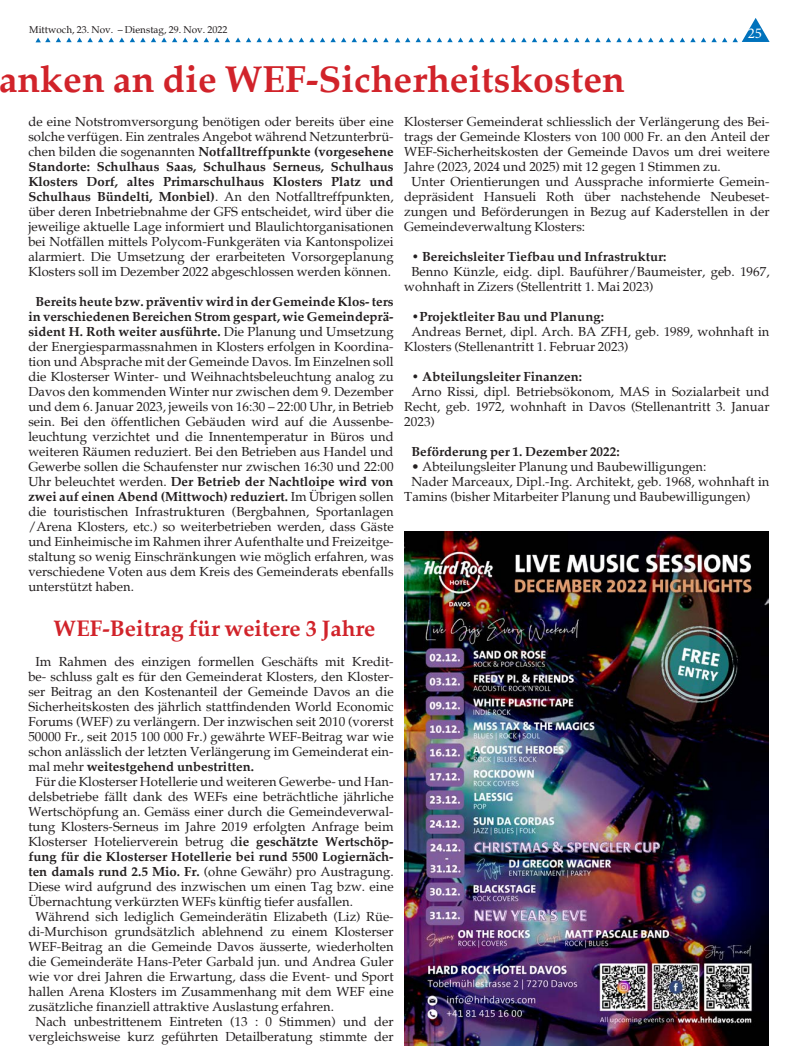
<style>
.page{position:relative;width:798px;height:1063px;background:#fff}
.page>*{position:absolute;margin:0;border:0;box-sizing:border-box;transform-origin:0 0}
.t1{font:700 37.5px "Palatia";color:#d1232a}
.Lauftext{font:700 22.5px "Palatia";color:#d1232a}
.t2{font:15px "Minion Pro";color:#fff}
.Lauftext-2{font:13.12px/15px "Palatia";color:#231f20;text-align:justify}
.Lauftext-3{font:700 13.12px "Palatia";color:#231f20}
.t3{font:10px "Palatia";color:#231f20}
.s1{font-weight:700}
</style>
<div class="page">
<svg style="left:669px;top:38px;width:15px;height:4px"></svg>
<svg style="left:595px;top:38px;width:68px;height:4px"></svg>
<svg style="left:574px;top:38px;width:15px;height:4px"></svg>
<svg style="left:500px;top:38px;width:68px;height:4px"></svg>
<svg style="left:479px;top:38px;width:15px;height:4px"></svg>
<svg style="left:690px;top:18px;width:79px;height:24px"></svg>
<svg style="left:395px;top:38px;width:78px;height:4px"></svg>
<svg style="left:320px;top:38px;width:68px;height:4px"></svg>
<svg style="left:225px;top:38px;width:89px;height:4px"></svg>
<svg style="left:130px;top:38px;width:89px;height:4px"></svg>
<svg style="left:35px;top:38px;width:89px;height:4px"></svg>
<img style="left:404px;top:531px;width:363px;height:514px">
<p class="t3" style="left:29px;top:23px;width:200px">Mittwoch, 23. Nov. – Dienstag, 29. Nov. 2022</p>
<h1 class="t1" style="left:-1px;top:57px;width:627px">anken an die WEF-Sicherheitskosten</h1>
<p class="Lauftext-2" style="left:28px;top:114px;width:366px">de eine Notstromversorgung benötigen oder bereits über eine solche verfügen. Ein zentrales Angebot während Netzunterbrü&shy;chen bilden die sogenannten <span class="s1">Notfalltreffpunkte (vorgesehene Standorte: Schulhaus Saas, Schulhaus Serneus, Schulhaus Klosters Dorf, altes Primarschulhaus Klosters Platz und Schulhaus Bündelti, Monbiel)</span>. An den Notfalltreffpunkten, über deren Inbetriebnahme der GFS entscheidet, wird über die jeweilige aktuelle Lage informiert und Blaulichtorganisationen bei Notfällen mittels Polycom-Funkgeräten via Kantonspolizei alarmiert. Die Umsetzung der erarbeiteten Vorsorgeplanung Klosters soll im Dezember 2022 abgeschlossen werden können.</p>
<p class="Lauftext-2" style="left:28px;top:294px;width:366px;text-indent:7px"><span class="s1">Bereits heute bzw. präventiv wird in der Gemeinde Klos- ters in verschiedenen Bereichen Strom gespart, wie Gemeindeprä&shy;sident H. Roth weiter ausführte.</span> Die Planung und Umsetzung der Energiesparmassnahmen in Klosters erfolgen in Koordina&shy;tion und Absprache mit der Gemeinde Davos. Im Einzelnen soll die Klosterser Winter- und Weihnachtsbeleuchtung analog zu Davos den kommenden Winter nur zwischen dem 9. Dezember und dem 6. Januar 2023, jeweils von 16:30 – 22:00 Uhr, in Betrieb sein. Bei den öffentlichen Gebäuden wird auf die Aussenbe&shy;leuchtung verzichtet und die Innentemperatur in Büros und weiteren Räumen reduziert. Bei den Betrieben aus Handel und Gewerbe sollen die Schaufenster nur zwischen 16:30 und 22:00<br>Uhr beleuchtet werden. <span class="s1">Der Betrieb der Nachtloipe wird von zwei auf einen Abend (Mittwoch) reduziert.</span> Im Übrigen sollen die touristischen Infrastrukturen (Bergbahnen, Sportanlagen /Arena Klosters, etc.) so weiterbetrieben werden, dass Gäste und Einheimische im Rahmen ihrer Aufenthalte und Freizeitge&shy;staltung so wenig Einschränkungen wie möglich erfahren, was verschiedene Voten aus dem Kreis des Gemeinderats ebenfalls unterstützt haben.</p>
<p class="Lauftext" style="left:54px;top:614px;width:323px">WEF-Beitrag für weitere 3 Jahre</p>
<p class="Lauftext-2" style="left:28px;top:654px;width:366px;text-indent:7px">Im Rahmen des einzigen formellen Geschäfts mit Kredit&shy;be- schluss galt es für den Gemeinderat Klosters, den Kloster&shy;ser Beitrag an den Kostenanteil der Gemeinde Davos an die Sicherheitskosten des jährlich stattfindenden World Economic Forums (WEF) zu verlängern. Der inzwischen seit 2010 (vorerst 50000 Fr., seit 2015 100 000 Fr.) gewährte WEF-Beitrag war wie schon anlässlich der letzten Verlängerung im Gemeinderat ein&shy;mal mehr <span class="s1">weitestgehend unbestritten.</span></p>
<p class="Lauftext-2" style="left:28px;top:774px;width:366px;text-indent:7px">Für die Klosterser Hotellerie und weiteren Gewerbe- und Han&shy;delsbetriebe fällt dank des WEFs eine beträchtliche jährliche Wertschöpfung an. Gemäss einer durch die Gemeindeverwal&shy;tung Klosters-Serneus im Jahre 2019 erfolgten Anfrage beim Klosterser Hotelierverein betrug d<span class="s1">ie geschätzte Wertschöp&shy;fung für die Klosterser Hotellerie bei rund 5500 Logiernäch&shy;ten damals rund 2.5 Mio. Fr.</span> (ohne Gewähr) pro Austragung.<br>Diese wird aufgrund des inzwischen um einen Tag bzw. eine Übernachtung verkürzten WEFs künftig tiefer ausfallen.</p>
<p class="Lauftext-2" style="left:28px;top:909px;width:366px;text-indent:7px">Während sich lediglich Gemeinderätin Elizabeth (Liz) Rüe&shy;di-Murchison grundsätzlich ablehnend zu einem Klosterser WEF-Beitrag an die Gemeinde Davos äusserte, wiederholten die Gemeinderäte Hans-Peter Garbald jun. und Andrea Guler wie vor drei Jahren die Erwartung, dass die Event- und Sport hallen Arena Klosters im Zusammenhang mit dem WEF eine zusätzliche finanziell attraktive Auslastung erfahren.</p>
<p class="Lauftext-2" style="left:28px;top:1014px;width:367px;text-align:center">Nach unbestrittenem Eintreten (13 : 0 Stimmen) und der vergleichsweise kurz geführten Detailberatung stimmte der</p>
<p class="t2" style="left:747px;top:23px;width:16px">25</p>
<p class="Lauftext-2" style="left:404px;top:114px;width:366px">Klosterser Gemeinderat schliesslich der Verlängerung des Bei&shy;trags der Gemeinde Klosters von 100 000 Fr. an den Anteil der WEF-Sicherheitskosten der Gemeinde Davos um drei weitere Jahre (2023, 2024 und 2025) mit 12 gegen 1 Stimmen zu.</p>
<p class="Lauftext-2" style="left:404px;top:174px;width:366px;text-indent:7px">Unter Orientierungen und Aussprache informierte Gemein&shy;depräsident Hansueli Roth über nachstehende Neubeset&shy;zungen und Beförderungen in Bezug auf Kaderstellen in der Gemeindeverwaltung Klosters:</p>
<p class="Lauftext-3" style="left:411px;top:248px;width:256px">• Bereichsleiter Tiefbau und Infrastruktur:</p>
<p class="Lauftext-2" style="left:404px;top:264px;width:366px;text-indent:7px">Benno Künzle, eidg. dipl. Bauführer/Baumeister, geb. 1967, wohnhaft in Zizers (Stellentritt 1. Mai 2023)</p>
<p class="Lauftext-3" style="left:411px;top:308px;width:194px">•Projektleiter Bau und Planung:</p>
<p class="Lauftext-2" style="left:404px;top:324px;width:366px;text-indent:7px">Andreas Bernet, dipl. Arch. BA ZFH, geb. 1989, wohnhaft in<br>Klosters (Stellenantritt 1. Februar 2023)</p>
<p class="Lauftext-3" style="left:411px;top:368px;width:172px">• Abteilungsleiter Finanzen:</p>
<p class="Lauftext-2" style="left:404px;top:384px;width:366px;text-indent:7px">Arno Rissi, dipl. Betriebsökonom, MAS in Sozialarbeit und Recht, geb. 1972, wohnhaft in Davos (Stellenantritt 3. Januar 2023)</p>
<p class="Lauftext-3" style="left:411px;top:443px;width:210px">Beförderung per 1. Dezember 2022:</p>
<p class="Lauftext-2" style="left:411px;top:459px;width:296px">• Abteilungsleiter Planung und Baubewilligungen:</p>
<p class="Lauftext-2" style="left:404px;top:474px;width:366px;text-indent:7px">Nader Marceaux, Dipl.-Ing. Architekt, geb. 1968, wohnhaft in<br>Tamins (bisher Mitarbeiter Planung und Baubewilligungen)</p>
</div>
